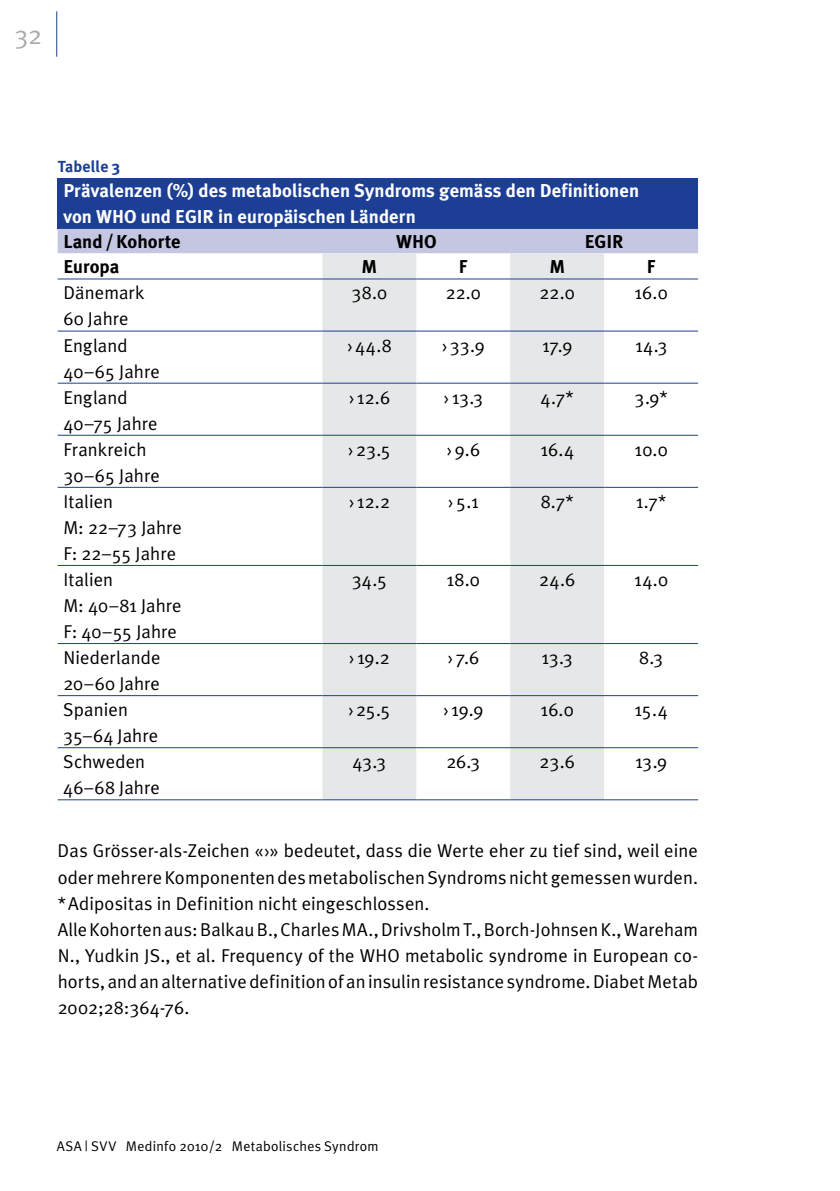
<style>
.page{position:relative;width:840px;height:1191px;background:#fff}
.page>*{position:absolute;margin:0;border:0;box-sizing:border-box;transform-origin:0 0}
.t1{font:26px "Meta Plus Normal";color:#a7a9ac}
.t2{font:18.6px/26px "Meta Plus Normal";letter-spacing:.005em;color:#000}
.t3{font:700 18.6px/26px "Meta Plus";letter-spacing:.005em;color:#fff}
.t4{font:700 18.6px "Meta Plus";color:#000}
.t5{font:700 16px "Meta Plus";color:#1c3e94}
.t6{font:14px "Meta Plus Normal";letter-spacing:.025em;color:#000}
</style>
<div class="page">
<hr style="left:56px;top:11px;width:1px;height:46px;background:#1c3e94">
<div style="left:58px;top:179px;width:639px;height:50px;background:#1c3e94"></div>
<div style="left:58px;top:229px;width:639px;height:24px;background:#c4c6e2"></div>
<svg style="left:322px;top:253px;width:281px;height:546px;fill:#e6e7e8"></svg>
<hr style="left:58px;top:799px;width:264px;height:1px;background:#1c3e94">
<hr style="left:322px;top:799px;width:94px;height:1px;background:#1c3e94">
<hr style="left:416px;top:799px;width:94px;height:1px;background:#1c3e94">
<hr style="left:510px;top:799px;width:93px;height:1px;background:#1c3e94">
<hr style="left:603px;top:799px;width:94px;height:1px;background:#1c3e94">
<hr style="left:58px;top:279px;width:264px;height:1px;background:#1c3e94">
<hr style="left:58px;top:331px;width:264px;height:1px;background:#1c3e94">
<hr style="left:322px;top:331px;width:94px;height:1px;background:#1c3e94">
<hr style="left:416px;top:331px;width:94px;height:1px;background:#1c3e94">
<hr style="left:510px;top:331px;width:93px;height:1px;background:#1c3e94">
<hr style="left:603px;top:331px;width:94px;height:1px;background:#1c3e94">
<hr style="left:58px;top:383px;width:264px;height:1px;background:#1c3e94">
<hr style="left:322px;top:383px;width:94px;height:1px;background:#1c3e94">
<hr style="left:416px;top:383px;width:94px;height:1px;background:#1c3e94">
<hr style="left:510px;top:383px;width:93px;height:1px;background:#1c3e94">
<hr style="left:603px;top:383px;width:94px;height:1px;background:#1c3e94">
<hr style="left:58px;top:435px;width:264px;height:1px;background:#1c3e94">
<hr style="left:322px;top:435px;width:94px;height:1px;background:#1c3e94">
<hr style="left:416px;top:435px;width:94px;height:1px;background:#1c3e94">
<hr style="left:510px;top:435px;width:93px;height:1px;background:#1c3e94">
<hr style="left:603px;top:435px;width:94px;height:1px;background:#1c3e94">
<hr style="left:58px;top:487px;width:264px;height:1px;background:#1c3e94">
<hr style="left:322px;top:487px;width:94px;height:1px;background:#1c3e94">
<hr style="left:416px;top:487px;width:94px;height:1px;background:#1c3e94">
<hr style="left:510px;top:487px;width:93px;height:1px;background:#1c3e94">
<hr style="left:603px;top:487px;width:94px;height:1px;background:#1c3e94">
<hr style="left:58px;top:565px;width:264px;height:1px;background:#1c3e94">
<hr style="left:322px;top:565px;width:94px;height:1px;background:#1c3e94">
<hr style="left:416px;top:565px;width:94px;height:1px;background:#1c3e94">
<hr style="left:510px;top:565px;width:93px;height:1px;background:#1c3e94">
<hr style="left:603px;top:565px;width:94px;height:1px;background:#1c3e94">
<hr style="left:58px;top:643px;width:264px;height:1px;background:#1c3e94">
<hr style="left:322px;top:643px;width:94px;height:1px;background:#1c3e94">
<hr style="left:416px;top:643px;width:94px;height:1px;background:#1c3e94">
<hr style="left:510px;top:643px;width:93px;height:1px;background:#1c3e94">
<hr style="left:603px;top:643px;width:94px;height:1px;background:#1c3e94">
<hr style="left:58px;top:695px;width:264px;height:1px;background:#1c3e94">
<hr style="left:322px;top:695px;width:94px;height:1px;background:#1c3e94">
<hr style="left:416px;top:695px;width:94px;height:1px;background:#1c3e94">
<hr style="left:510px;top:695px;width:93px;height:1px;background:#1c3e94">
<hr style="left:603px;top:695px;width:94px;height:1px;background:#1c3e94">
<hr style="left:58px;top:747px;width:264px;height:1px;background:#1c3e94">
<hr style="left:322px;top:279px;width:94px;height:1px;background:#1c3e94">
<hr style="left:416px;top:279px;width:94px;height:1px;background:#1c3e94">
<hr style="left:510px;top:279px;width:93px;height:1px;background:#1c3e94">
<hr style="left:603px;top:279px;width:94px;height:1px;background:#1c3e94">
<hr style="left:322px;top:747px;width:94px;height:1px;background:#1c3e94">
<hr style="left:416px;top:747px;width:94px;height:1px;background:#1c3e94">
<hr style="left:510px;top:747px;width:93px;height:1px;background:#1c3e94">
<hr style="left:603px;top:747px;width:94px;height:1px;background:#1c3e94">
<h1 class="t1" style="left:15px;top:20px;width:29px">32</h1>
<p class="t5" style="left:58px;top:157px;width:64px">Tabelle 3</p>
<p class="t3" style="left:63px;top:178px;width:577px">Prävalenzen (%) des metabolischen Syndroms gemäss den Definitionen von WHO und EGIR in europäischen Ländern</p>
<p class="t4" style="left:63px;top:230px;width:119px">Land/Kohorte</p>
<p class="t4" style="left:396px;top:230px;width:42px">WHO</p>
<p class="t4" style="left:584px;top:230px;width:40px">EGIR</p>
<p class="t4" style="left:63px;top:256px;width:57px">Europa</p>
<p class="t4" style="left:361px;top:256px;width:17px">M</p>
<p class="t4" style="left:458px;top:256px;width:10px">F</p>
<p class="t4" style="left:549px;top:256px;width:17px">M</p>
<p class="t4" style="left:646px;top:256px;width:10px">F</p>
<p class="t2" style="left:63px;top:280px;width:82px">Dänemark<br>60 Jahre</p>
<p class="t2" style="left:351px;top:280px;width:37px">38.0</p>
<p class="t2" style="left:445px;top:280px;width:37px">22.0</p>
<p class="t2" style="left:539px;top:280px;width:37px">22.0</p>
<p class="t2" style="left:634px;top:280px;width:35px">16.0</p>
<p class="t2" style="left:63px;top:332px;width:98px">England<br>40–65 Jahre</p>
<p class="t2" style="left:347px;top:332px;width:46px">›44.8</p>
<p class="t2" style="left:441px;top:332px;width:44px">›33.9</p>
<p class="t2" style="left:541px;top:332px;width:32px">17.9</p>
<p class="t2" style="left:634px;top:332px;width:34px">14.3</p>
<p class="t2" style="left:63px;top:384px;width:96px">England<br>40–75 Jahre</p>
<p class="t2" style="left:348px;top:384px;width:43px">› 12.6</p>
<p class="t2" style="left:443px;top:384px;width:41px">› 13.3</p>
<p class="t2" style="left:540px;top:384px;width:35px">4.7*</p>
<p class="t2" style="left:634px;top:384px;width:35px">3.9*</p>
<p class="t2" style="left:63px;top:436px;width:98px">Frankreich<br>30–65 Jahre</p>
<p class="t2" style="left:347px;top:436px;width:45px">›23.5</p>
<p class="t2" style="left:446px;top:436px;width:35px">›9.6</p>
<p class="t2" style="left:540px;top:436px;width:35px">16.4</p>
<p class="t2" style="left:634px;top:436px;width:35px">10.0</p>
<p class="t2" style="left:63px;top:488px;width:120px">Italien<br>M: 22–73 Jahre<br>F: 22–55 Jahre</p>
<p class="t2" style="left:348px;top:488px;width:43px">› 12.2</p>
<p class="t2" style="left:447px;top:488px;width:32px">›5.1</p>
<p class="t2" style="left:540px;top:488px;width:35px">8.7*</p>
<p class="t2" style="left:635px;top:488px;width:32px">1.7*</p>
<p class="t2" style="left:63px;top:566px;width:120px">Italien<br>M: 40–81 Jahre<br>F: 40–55 Jahre</p>
<p class="t2" style="left:351px;top:566px;width:37px">34.5</p>
<p class="t2" style="left:446px;top:566px;width:35px">18.0</p>
<p class="t2" style="left:539px;top:566px;width:37px">24.6</p>
<p class="t2" style="left:634px;top:566px;width:35px">14.0</p>
<p class="t2" style="left:63px;top:644px;width:99px">Niederlande<br>20–60 Jahre</p>
<p class="t2" style="left:348px;top:644px;width:42px">› 19.2</p>
<p class="t2" style="left:447px;top:644px;width:33px">›7.6</p>
<p class="t2" style="left:541px;top:644px;width:33px">13.3</p>
<p class="t2" style="left:638px;top:644px;width:25px">8.3</p>
<p class="t2" style="left:63px;top:696px;width:96px">Spanien<br>35–64 Jahre</p>
<p class="t2" style="left:348px;top:696px;width:44px">›25.5</p>
<p class="t2" style="left:443px;top:696px;width:42px">› 19.9</p>
<p class="t2" style="left:540px;top:696px;width:35px">16.0</p>
<p class="t2" style="left:634px;top:696px;width:35px">15.4</p>
<p class="t2" style="left:63px;top:748px;width:98px">Schweden<br>46–68 Jahre</p>
<p class="t2" style="left:352px;top:748px;width:35px">43.3</p>
<p class="t2" style="left:446px;top:748px;width:35px">26.3</p>
<p class="t2" style="left:539px;top:748px;width:37px">23.6</p>
<p class="t2" style="left:634px;top:748px;width:34px">13.9</p>
<p class="t2" style="left:58px;top:837px;width:641px">Das Grösser-als-Zeichen «›» bedeutet, dass die Werte eher zu tief sind, weil eine oder mehrere Komponenten des metabolischen Syndroms nicht gemessen wurden. *Adipositas in Definition nicht eingeschlossen.<br>Alle Kohorten aus: Balkau B., Charles MA., Drivsholm T., Borch-Johnsen K., Wareham N., Yudkin JS., et al. Frequency of the WHO metabolic syndrome in European co&shy;horts, and an alternative definition of an insulin resistance syndrome. Diabet Metab 2002;28:364-76.</p>
<p class="t6" style="left:57px;top:1138px;width:323px">ASA | SVV Medinfo 2010/2 Metabolisches Syndrom</p>
</div>
